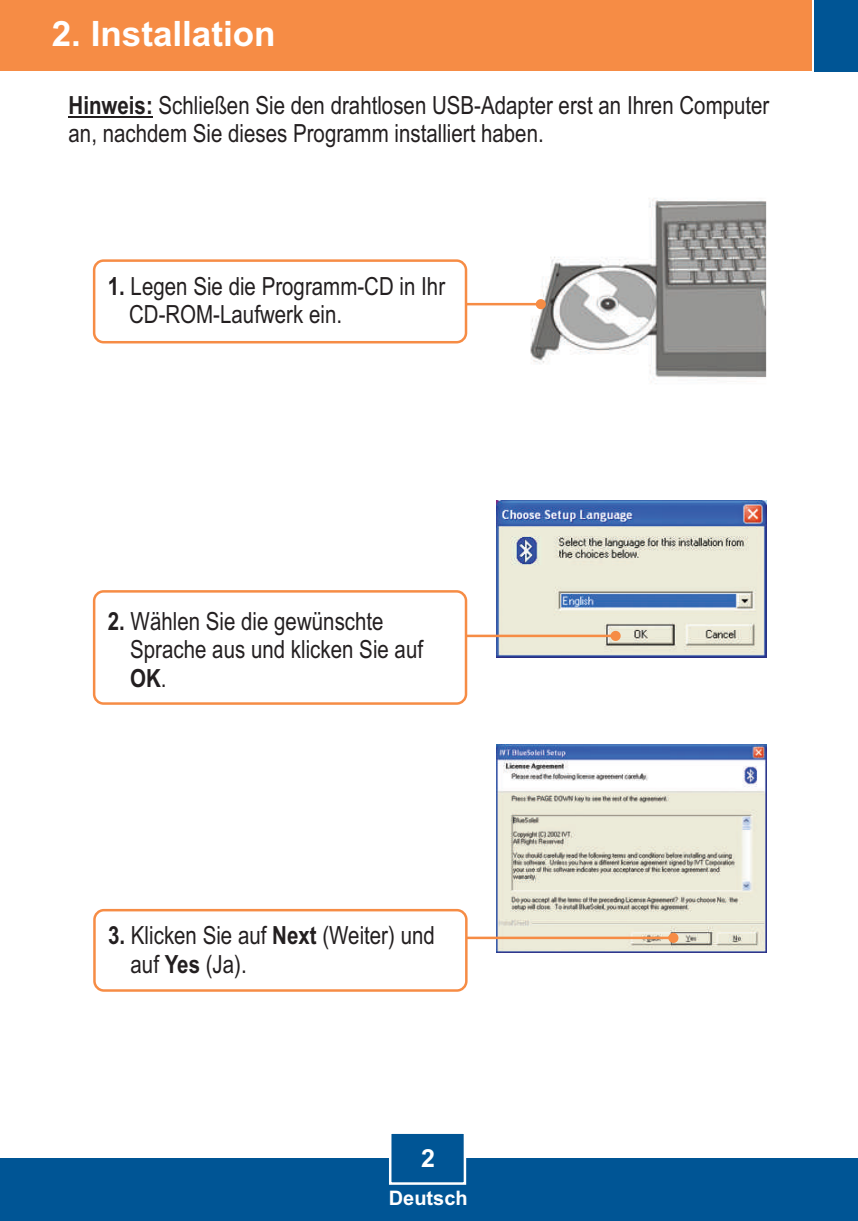
<style>
.page{position:relative;width:858px;height:1221px;background:#fff}
.page>*{position:absolute;margin:0;border:0;box-sizing:border-box;transform-origin:0 0}
.t1{font:700 35px "Arial";color:#fff}
.t2{font:25px/28.5px "Arial Narrow";color:#231f20}
.t3{font:700 25px "Arial";color:#fff}
.t4{font:700 20px "Arial";color:#fff}
.s1{font-weight:700}
</style>
<div class="page">
<div style="left:0;top:1158px;width:858px;height:63px;background:#005595"></div>
<div style="left:0;top:0;width:811px;height:71px;background:#f68c45"></div>
<div style="left:814px;top:0;width:44px;height:71px;background:#005595"></div>
<svg style="left:389px;top:1133px;width:78px;height:52px"></svg>
<hr style="left:69px;top:116px;width:84px;height:1px;background:#231f20">
<img style="left:496px;top:745px;width:270px;height:207px">
<img style="left:496px;top:500px;width:270px;height:158px">
<img style="left:530px;top:198px;width:237px;height:186px">
<svg style="left:467px;top:299px;width:79px;height:10px"></svg>
<svg style="left:467px;top:631px;width:154px;height:10px;background:#edcfb2"></svg>
<svg style="left:467px;top:933px;width:211px;height:10px;background:#edcfb1"></svg>
<div style="left:93px;top:259px;width:374px;height:84px;background:#fff;border:3px solid #f68c45;border-radius:9px"></div>
<div style="left:93px;top:590px;width:374px;height:115px;background:#fff;border:3px solid #f68c45;border-radius:9px"></div>
<div style="left:93px;top:909px;width:374px;height:82px;background:#fff;border:3px solid #f68c45;border-radius:9px"></div>
<h1 class="t1" style="left:52px;top:21px;width:225px">2. Installation</h1>
<p class="t2" style="left:69px;top:93px;width:702px"><span class="s1">Hinweis:</span> Schließen Sie den drahtlosen USB-Adapter erst an Ihren Computer an, nachdem Sie dieses Programm installiert haben.</p>
<p class="t2" style="left:129px;top:274px;width:318px;text-indent:-21px"><span class="s1">1.</span> Legen Sie die Programm-CD in Ihr<br>CD-ROM-Laufwerk ein.</p>
<p class="t2" style="left:130px;top:609px;width:294px;text-indent:-22px"><span class="s1">2.</span> Wählen Sie die gewünschte<br>Sprache aus und klicken Sie auf<br><span class="s1">OK</span>.</p>
<p class="t2" style="left:131px;top:923px;width:306px;text-indent:-22px"><span class="s1">3.</span> Klicken Sie auf <span class="s1">Next</span> (Weiter) und auf <span class="s1">Yes</span> (Ja).</p>
<p class="t3" style="left:421px;top:1149px;width:15px">2</p>
<p class="t4" style="left:389px;top:1190px;width:80px">Deutsch</p>
</div>
